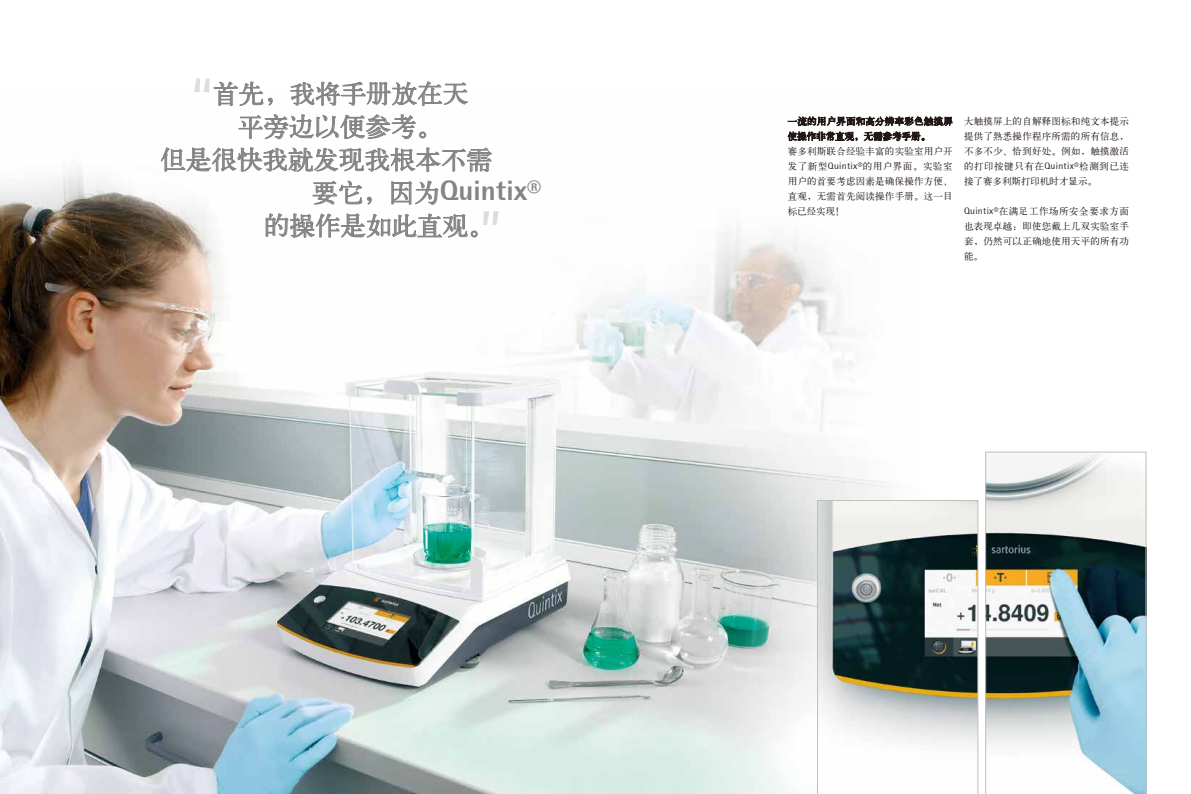
<style>
.page{position:relative;width:1191px;height:794px;background:#fff}
.page>*{position:absolute;margin:0;border:0;box-sizing:border-box;transform-origin:0 0}
.t1{font:28px "Sarto Rot San Ext Bol";color:#848484}
.t2{font:25.5px "H Ya 1 gj";color:#848484}
.t3{font:9.5px/15px "H Ya 1 gj";letter-spacing:.025em;color:#221815;text-align:justify}
.s1{font-family:"H Ya 1 gj";font-size:25.5px}
.s2{font-family:"Sarto Rot San Reg"}
</style>
<div class="page">
<img style="left:581px;top:120px;width:311px;height:674px">
<svg style="left:985px;top:452px;width:161px;height:342px"></svg>
<svg style="left:817px;top:500px;width:161px;height:294px"></svg>
<img style="left:0;top:160px;width:581px;height:634px">
<svg style="left:161px;top:78px;width:338px;height:184px"></svg>
<svg style="left:788px;top:116px;width:164px;height:27px"></svg>
<h2 class="t2" style="left:213px;top:81px;width:256px">首先，我将手册放在天</h2>
<h2 class="t2" style="left:238px;top:114px;width:205px">平旁边以便参考。</h2>
<h2 class="t2" style="left:160px;top:147px;width:333px">但是很快我就发现我根本不需</h2>
<h1 class="t1" style="left:312px;top:173px;width:230px"><span class="s1">要它，因为</span>Quintix®</h1>
<h2 class="t2" style="left:264px;top:213px;width:231px">的操作是如此直观。</h2>
<p class="t3" style="left:787px;top:144px;width:166px">赛多利斯联合经验丰富的实验室用户开发了新型<span class="s2">Quintix®</span>的用户界面。实验室用户的首要考虑因素是确保操作方便、直观，无需首先阅读操作手册。这一目标已经实现！</p>
<p class="t3" style="left:964px;top:114px;width:166px">大触摸屏上的自解释图标和纯文本提示提供了熟悉操作程序所需的所有信息，不多不少、恰到好处。例如，触摸激活的打印按键只有在<span class="s2">Quintix®</span>检测到已连接了赛多利斯打印机时才显示。</p>
<p class="t3" style="left:964px;top:204px;width:166px"><span class="s2">Quintix®</span>在满足工作场所安全要求方面也表现卓越：即使您戴上几双实验室手套，仍然可以正确地使用天平的所有功能。</p>
</div>
